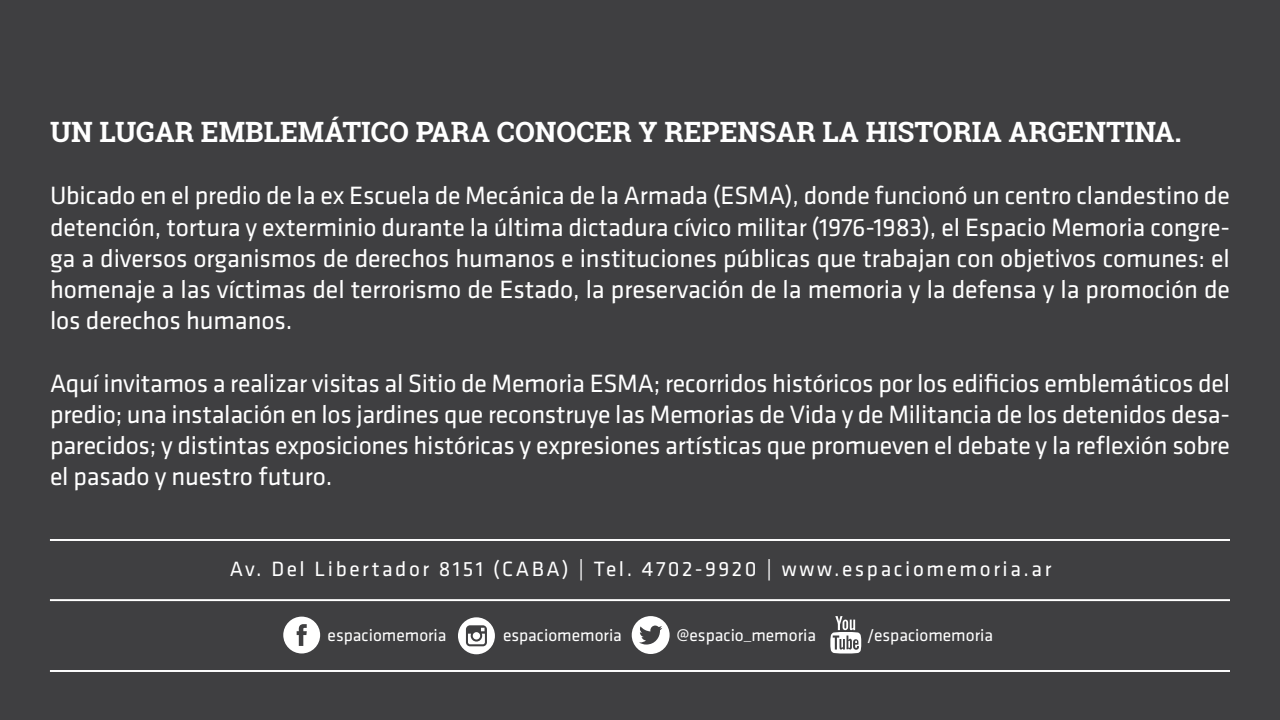
<style>
.page{position:relative;width:1280px;height:720px;background:#3f3f41}
.page>*{position:absolute;margin:0;border:0;box-sizing:border-box;transform-origin:0 0}
.t1{font:700 28px "Roboto Slab";color:#fff}
.t2{font:26px/31.2px "Klavika";letter-spacing:-.005em;color:#fff;text-align:justify}
.t3{font:21.4px "Klavika";letter-spacing:.12em;color:#fff}
.t4{font:17.5px "Klavika";color:#fff}
</style>
<div class="page">
<div style="left:283px;top:617px;width:37px;height:36px;background:#fff;border-radius:50%"></div>
<svg style="left:297px;top:624px;width:10px;height:22px"></svg>
<div style="left:632px;top:616px;width:38px;height:38px;background:#fff;border-radius:50%"></div>
<svg style="left:639px;top:626px;width:23px;height:19px"></svg>
<hr style="left:50px;top:599px;width:1180px;height:2px;background:#fff">
<hr style="left:50px;top:670px;width:1180px;height:2px;background:#fff">
<hr style="left:50px;top:539px;width:1180px;height:2px;background:#fff">
<svg style="left:830px;top:616px;width:31px;height:37px"></svg>
<svg style="left:458px;top:617px;width:37px;height:37px"></svg>
<p class="t1" style="left:50px;top:113px;width:1133px">UN LUGAR EMBLEMÁTICO PARA CONOCER Y REPENSAR LA HISTORIA ARGENTINA.</p>
<p class="t2" style="left:50px;top:181px;width:1182px">Ubicado en el predio de la ex Escuela de Mecánica de la Armada (ESMA), donde funcionó un centro clandestino de detención, tortura y exterminio durante la última dictadura cívico militar (1976-1983), el Espacio Memoria congre&shy;ga a diversos organismos de derechos humanos e instituciones públicas que trabajan con objetivos comunes: el homenaje a las víctimas del terrorismo de Estado, la preservación de la memoria y la defensa y la promoción de los derechos humanos.</p>
<p class="t2" style="left:50px;top:368px;width:1182px">Aquí invitamos a realizar visitas al Sitio de Memoria ESMA; recorridos históricos por los edificios emblemáticos del predio; una instalación en los jardines que reconstruye las Memorias de Vida y de Militancia de los detenidos desa&shy;parecidos; y distintas exposiciones históricas y expresiones artísticas que promueven el debate y la reflexión sobre el pasado y nuestro futuro.</p>
<p class="t3" style="left:230px;top:557px;width:823px">Av. Del Libertador 8151 (CABA) | Tel. 4702-9920 | www.espaciomemoria.ar</p>
<p class="t4" style="left:328px;top:625px;width:120px">espaciomemoria</p>
<p class="t4" style="left:503px;top:625px;width:120px">espaciomemoria</p>
<p class="t4" style="left:676px;top:625px;width:141px">@espacio_memoria</p>
<p class="t4" style="left:867px;top:625px;width:128px">/espaciomemoria</p>
</div>
